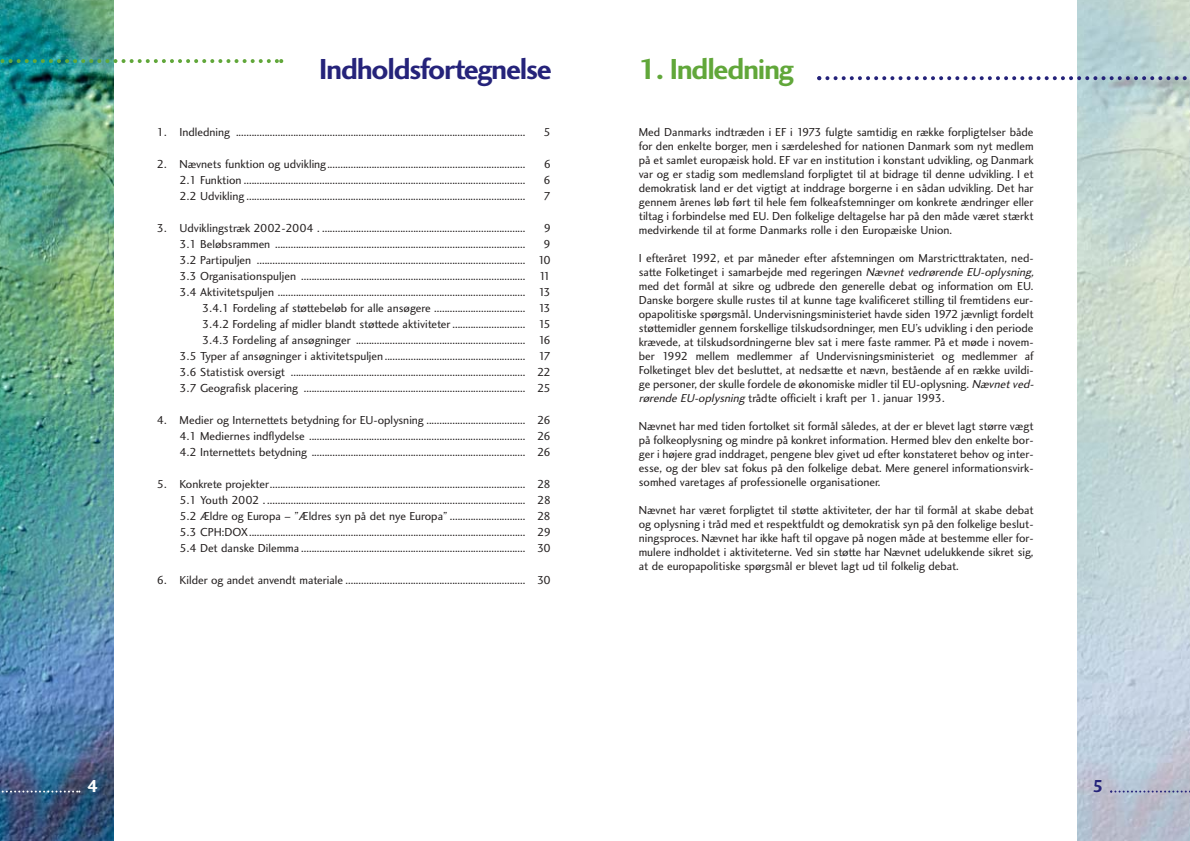
<style>
.page{position:relative;width:1190px;height:841px;background:#fff}
.page>*{position:absolute;margin:0;border:0;box-sizing:border-box;transform-origin:0 0}
.t1{font:30px "Charlotte Sans Bold Plain";letter-spacing:-.04em;color:#25237a}
.t2{font:30px "Charlotte Sans Bold Plain";letter-spacing:-.045em;color:#61a73a}
.t3{font:18px "Charlotte Sans Bold Plain";color:#fff}
.t4{font:18px "Charlotte Sans Bold Plain";color:#25237a}
.t5{font:12px/14px "Charlotte Sans Book Plain";color:#231f1f;text-align:justify}
.s1{font-style:italic}
</style>
<div class="page">
<img style="left:0;top:0;width:113px;height:841px">
<img style="left:1077px;top:0;width:113px;height:841px">
<svg style="left:0;top:791px;width:80px;height:2px"></svg>
<svg style="left:1110px;top:791px;width:80px;height:2px"></svg>
<svg style="left:0;top:59px;width:283px;height:4px"></svg>
<svg style="left:817px;top:76px;width:373px;height:4px"></svg>
<h1 class="t1" style="left:319px;top:58px;width:234px">Indholdsfortegnelse</h1>
<h1 class="t2" style="left:639px;top:58px;width:157px">1. Indledning</h1>
<p class="t5" style="left:157px;top:126px;width:370px">1. Indledning ...............................................................................................................</p>
<p class="t5" style="left:544px;top:126px;width:9px">5</p>
<p class="t5" style="left:157px;top:158px;width:370px">2. Nævnets funktion og udvikling............................................................................</p>
<p class="t5" style="left:544px;top:158px;width:9px">6</p>
<p class="t5" style="left:180px;top:174px;width:347px">2.1 Funktion ............................................................................................................</p>
<p class="t5" style="left:544px;top:174px;width:9px">6</p>
<p class="t5" style="left:180px;top:190px;width:347px">2.2 Udvikling ...........................................................................................................</p>
<p class="t5" style="left:544px;top:190px;width:9px">7</p>
<p class="t5" style="left:157px;top:222px;width:370px">3. Udviklingstræk 2002-2004 . ..............................................................................</p>
<p class="t5" style="left:544px;top:222px;width:9px">9</p>
<p class="t5" style="left:180px;top:238px;width:347px">3.1 Beløbsrammen ................................................................................................</p>
<p class="t5" style="left:180px;top:237px;width:373px;line-height:16px;text-align:right">9<br>3.2 Partipuljen ....................................................................................................... 10<br>3.3 Organisationspuljen ...................................................................................... 11<br>3.4 Aktivitetspuljen ............................................................................................... 13<br>3.4.1 Fordeling af støttebeløb for alle ansøgere ................................... 13<br>3.4.2 Fordeling af midler blandt støttede aktiviteter ............................ 15<br>3.4.3 Fordeling af ansøgninger ................................................................. 16<br>3.5 Typer af ansøgninger i aktivitetspuljen ...................................................... 17<br>3.6 Statistisk oversigt .......................................................................................... 22<br>3.7 Geografisk placering ..................................................................................... 25</p>
<p class="t5" style="left:180px;top:413px;width:373px;line-height:16px;text-indent:-23px">4. Medier og Internettets betydning for EU-oplysning ...................................... 26<br>4.1 Mediernes indflydelse ................................................................................... 26<br>4.2 Internettets betydning .................................................................................. 26</p>
<p class="t5" style="left:180px;top:477px;width:373px;line-height:16px;text-indent:-23px">5. Konkrete projekter.................................................................................................. 28<br>5.1 Youth 2002 . ................................................................................................... 28<br>5.2 Ældre og Europa – ”Ældres syn på det nye Europa” ............................. 28<br>5.3 CPH:DOX.......................................................................................................... 29<br>5.4 Det danske Dilemma ...................................................................................... 30</p>
<p class="t5" style="left:157px;top:574px;width:395px">6. Kilder og andet anvendt materiale ..................................................................... 30</p>
<p class="t5" style="left:639px;top:126px;width:396px">Med Danmarks indtræden i EF i 1973 fulgte samtidig en række forpligtelser både for den enkelte borger, men i særdeleshed for nationen Danmark som nyt medlem på et samlet europæisk hold. EF var en institution i konstant udvikling, og Danmark var og er stadig som medlemsland forpligtet til at bidrage til denne udvikling. I et demokratisk land er det vigtigt at inddrage borgerne i en sådan udvikling. Det har gennem årenes løb ført til hele fem folkeafstemninger om konkrete ændringer eller tiltag i forbindelse med EU. Den folkelige deltagelse har på den måde været stærkt medvirkende til at forme Danmarks rolle i den Europæiske Union.</p>
<p class="t5" style="left:639px;top:252px;width:399px;text-align:left">I efteråret 1992, et par måneder efter afstemningen om Marstricttraktaten, ned&shy;satte Folketinget i samarbejde med regeringen <span class="s1">Nævnet vedrørende EU-oplysning, </span>med det formål at sikre og udbrede den generelle debat og information om EU.<br>Danske borgere skulle rustes til at kunne tage kvalificeret stilling til fremtidens eur&shy;opapolitiske spørgsmål. Undervisningsministeriet havde siden 1972 jævnligt fordelt støttemidler gennem forskellige tilskudsordninger, men EU’s udvikling i den periode krævede, at tilskudsordningerne blev sat i mere faste rammer. På et møde i novem&shy;ber 1992 mellem medlemmer af Undervisningsministeriet og medlemmer af Folketinget blev det besluttet, at nedsætte et nævn, bestående af en række uvildi&shy;ge personer, der skulle fordele de økonomiske midler til EU-oplysning. <span class="s1">Nævnetved&shy;rørende EU-oplysning</span>trådte officielt i kraft per 1. januar 1993.</p>
<p class="t5" style="left:639px;top:420px;width:396px">Nævnet har med tiden fortolket sit formål således, at der er blevet lagt større vægt på folkeoplysning og mindre på konkret information. Hermed blev den enkelte bor&shy;ger i højere grad inddraget, pengene blev givet ud efter konstateret behov og inter&shy;esse, og der blev sat fokus på den folkelige debat. Mere generel informationsvirk&shy;somhed varetages af professionelle organisationer.</p>
<p class="t5" style="left:639px;top:504px;width:396px">Nævnet har været forpligtet til støtte aktiviteter, der har til formål at skabe debat og oplysning i tråd med et respektfuldt og demokratisk syn på den folkelige beslut&shy;ningsproces. Nævnet har ikke haft til opgave på nogen måde at bestemme eller for&shy;mulere indholdet i aktiviteterne. Ved sin støtte har Nævnet udelukkende sikret sig, at de europapolitiske spørgsmål er blevet lagt ud til folkelig debat.</p>
<h2 class="t3" style="left:87px;top:779px;width:12px">4</h2>
<h2 class="t4" style="left:1092px;top:779px;width:12px">5</h2>
</div>
